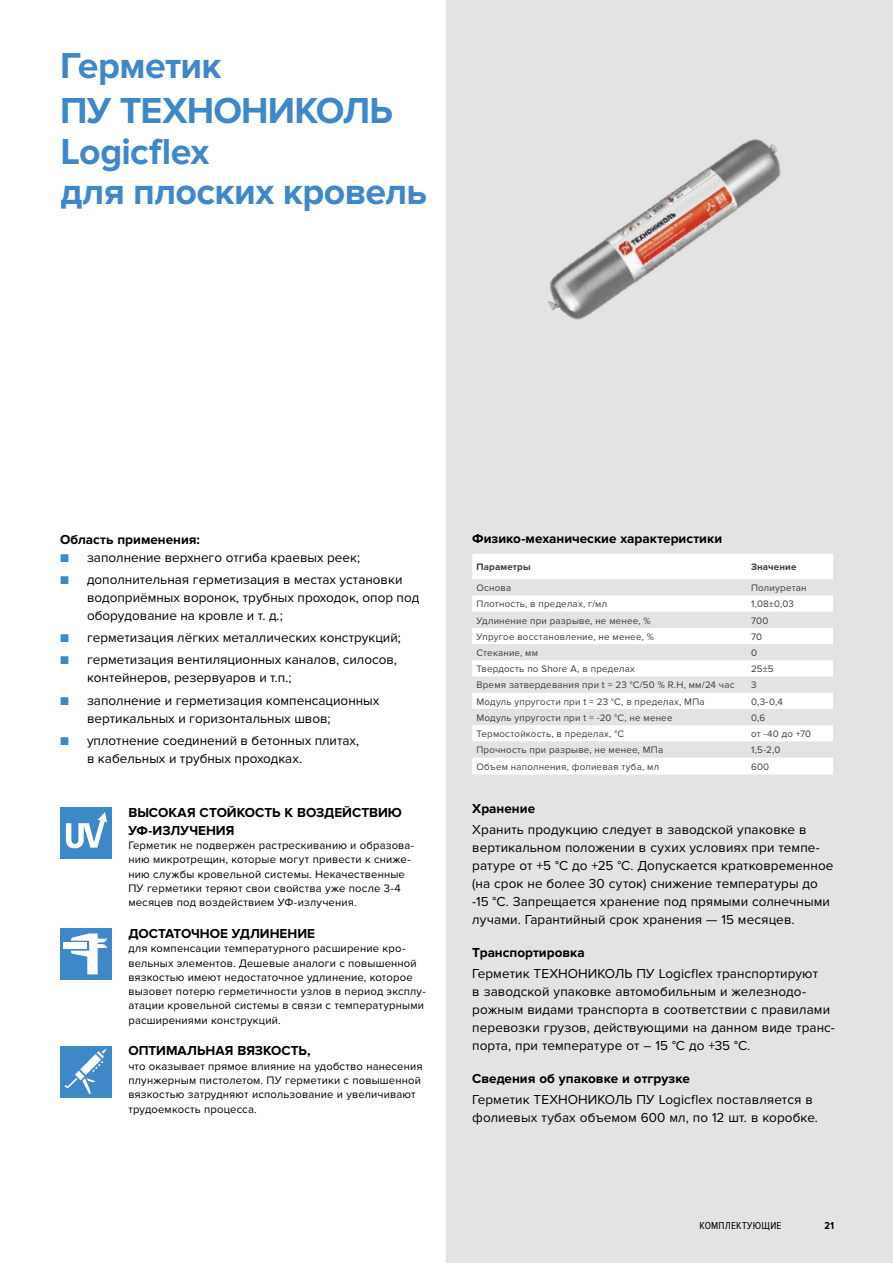
<style>
.page{position:relative;width:893px;height:1263px;background:#fff}
.page>*{position:absolute;margin:0;border:0;box-sizing:border-box;transform-origin:0 0}
.t1{font:700 37.5px/45px "Proxima Nova";letter-spacing:-.02em;color:#3e87c8}
.t2{font:13.5px/18px "Proxima Nova";color:#000}
.t3{font:700 13.5px/18px "Proxima Nova";color:#000}
.t4{font:11.25px/14.2px "Proxima Nova";letter-spacing:.015em;color:#000}
.t5{font:10.5px "Proxima Nova Cond";color:#000}
.t6{font:700 10.5px "Proxima Nova Cond";color:#000}
.t7{font:9.75px "Proxima Nova";letter-spacing:.02em;color:#3c3c3b}
.t8{font:700 9.75px "Proxima Nova";letter-spacing:.015em;color:#3c3c3b}
.s1{color:#3e87c8}
</style>
<div class="page">
<div style="left:446px;top:0;width:447px;height:1263px;background:#e3e3e3"></div>
<img style="left:548px;top:139px;width:233px;height:181px">
<div style="left:60px;top:807px;width:51px;height:51px;background:#3e87c8"></div>
<svg style="left:66px;top:812px;width:41px;height:36px"></svg>
<div style="left:60px;top:929px;width:51px;height:51px;background:#3e87c8"></div>
<svg style="left:71px;top:933px;width:36px;height:41px"></svg>
<div style="left:63px;top:943px;width:23px;height:6px;background:#fff"></div>
<div style="left:60px;top:1046px;width:51px;height:51px;background:#3e87c8"></div>
<svg style="left:65px;top:1049px;width:41px;height:45px"></svg>
<div style="left:472px;top:554px;width:361px;height:25px;background:#fff"></div>
<svg style="left:472px;top:595px;width:361px;height:178px;fill:#fff"></svg>
<hr style="left:472px;top:773px;width:275px;height:1px;background:#fff">
<hr style="left:747px;top:773px;width:86px;height:1px;background:#fff">
<h1 class="t1" style="left:60px;top:44px;width:334px">Герметик<br>ПУ ТЕХНОНИКОЛЬ</h1>
<h1 class="t1" style="left:60px;top:132px;width:368px;line-height:40.5px">Logicflex<br>для плоских кровель</h1>
<p class="t3" style="left:60px;top:530px;width:141px">Область применения:</p>
<p class="t2" style="left:60px;top:548px;width:302px"><span class="s1">■</span> заполнение верхнего отгиба краевых реек;</p>
<p class="t2" style="left:87px;top:570px;width:334px;text-indent:-27px"><span class="s1">■</span> дополнительная герметизация в местах установки водоприёмных воронок, трубных проходок, опор под оборудование на кровле и т. д.;</p>
<p class="t2" style="left:60px;top:629px;width:342px"><span class="s1">■</span> герметизация лёгких металлических конструкций;</p>
<p class="t2" style="left:87px;top:651px;width:312px;text-indent:-27px"><span class="s1">■</span> герметизация вентиляционных каналов, силосов, контейнеров, резервуаров и т.п.;</p>
<p class="t2" style="left:87px;top:691px;width:294px;text-indent:-27px"><span class="s1">■</span> заполнение и герметизация компенсационных вертикальных и горизонтальных швов;</p>
<p class="t2" style="left:87px;top:731px;width:274px;text-indent:-27px"><span class="s1">■</span> уплотнение соединений в бетонных плитах, в кабельных и трубных проходках.</p>
<p class="t3" style="left:128px;top:804px;width:275px">ВЫСОКАЯ СТОЙКОСТЬ К ВОЗДЕЙСТВИЮ<br>УФ-ИЗЛУЧЕНИЯ</p>
<p class="t4" style="left:128px;top:838px;width:287px">Герметик не подвержен растрескиванию и образова&shy;нию микротрещин, которые могут привести к сниже&shy;нию службы кровельной системы. Некачественные ПУ герметики теряют свои свойства уже после 3-4 месяцев под воздействием УФ-излучения.</p>
<p class="t3" style="left:128px;top:925px;width:188px">ДОСТАТОЧНОЕ УДЛИНЕНИЕ</p>
<p class="t4" style="left:128px;top:941px;width:299px">для компенсации температурного расширение кро&shy;вельных элементов. Дешевые аналоги с повышенной вязкостью имеют недостаточное удлинение, которое вызовет потерю герметичности узлов в период эксплу&shy;атации кровельной системы в связи с температурными расширениями конструкций.</p>
<p class="t3" style="left:128px;top:1042px;width:184px">ОПТИМАЛЬНАЯ ВЯЗКОСТЬ,</p>
<p class="t4" style="left:128px;top:1059px;width:296px">что оказывает прямое влияние на удобство нанесения плунжерным пистолетом. ПУ герметики с повышенной вязкостью затрудняют использование и увеличивают трудоемкость процесса.</p>
<p class="t3" style="left:472px;top:530px;width:251px">Физико-механические характеристики</p>
<p class="t8" style="left:476px;top:561px;width:56px">Параметры</p>
<p class="t8" style="left:751px;top:561px;width:47px">Значение</p>
<p class="t7" style="left:476px;top:582px;width:36px">Основа</p>
<p class="t7" style="left:751px;top:582px;width:57px">Полиуретан</p>
<p class="t7" style="left:476px;top:599px;width:132px">Плотность, в пределах, г/мл</p>
<p class="t7" style="left:751px;top:599px;width:44px">1,08±0,03</p>
<p class="t7" style="left:476px;top:615px;width:176px">Удлинение при разрыве, не менее, %</p>
<p class="t7" style="left:751px;top:615px;width:19px">700</p>
<p class="t7" style="left:476px;top:631px;width:179px">Упругое восстановление, не менее, %</p>
<p class="t7" style="left:751px;top:631px;width:12px">70</p>
<p class="t7" style="left:476px;top:647px;width:63px">Стекание, мм</p>
<p class="t7" style="left:751px;top:647px;width:7px">0</p>
<p class="t7" style="left:476px;top:663px;width:160px">Твердость по Shore A, в пределах</p>
<p class="t7" style="left:751px;top:663px;width:24px">25±5</p>
<p class="t7" style="left:476px;top:680px;width:259px">Время затвердевания при t = 23 °C/50 % R.H, мм/24 час</p>
<p class="t7" style="left:751px;top:680px;width:7px">3</p>
<p class="t7" style="left:476px;top:696px;width:230px">Модуль упругости при t = 23 °C, в пределах, МПа</p>
<p class="t7" style="left:751px;top:696px;width:33px">0,3-0,4</p>
<p class="t7" style="left:476px;top:712px;width:197px">Модуль упругости при t = -20 °C, не менее</p>
<p class="t7" style="left:751px;top:712px;width:16px">0,6</p>
<p class="t7" style="left:476px;top:728px;width:149px">Термостойкость, в пределах, °C</p>
<p class="t7" style="left:751px;top:728px;width:61px">от -40 до +70</p>
<p class="t7" style="left:476px;top:744px;width:188px">Прочность при разрыве, не менее, МПа</p>
<p class="t7" style="left:751px;top:744px;width:31px">1,5-2,0</p>
<p class="t7" style="left:476px;top:761px;width:184px">Объем наполнения, фолиевая туба, мл</p>
<p class="t7" style="left:751px;top:761px;width:20px">600</p>
<p class="t3" style="left:472px;top:800px;width:64px">Хранение</p>
<p class="t2" style="left:472px;top:821px;width:363px">Хранить продукцию следует в заводской упаковке в вертикальном положении в сухих условиях при темпе&shy;ратуре от +5 °С до +25 °С. Допускается кратковременное (на срок не более 30 суток) снижение температуры до -15 °С. Запрещается хранение под прямыми солнечными лучами. Гарантийный срок хранения — 15 месяцев.</p>
<p class="t3" style="left:472px;top:944px;width:114px">Транспортировка</p>
<p class="t2" style="left:472px;top:965px;width:364px">Герметик ТЕХНОНИКОЛЬ ПУ Logicflex транспортируют<br>в заводской упаковке автомобильным и железнодо&shy;рожным видами транспорта в соответствии с правилами перевозки грузов, действующими на данном виде транс&shy;порта, при температуре от – 15 °С до +35 °С.</p>
<p class="t3" style="left:472px;top:1070px;width:219px">Сведения об упаковке и отгрузке</p>
<p class="t2" style="left:472px;top:1091px;width:347px">Герметик ТЕХНОНИКОЛЬ ПУ Logicflex поставляется в фолиевых тубах объемом 600 мл, по 12 шт. в коробке.</p>
<p class="t5" style="left:699px;top:1220px;width:7px">комплекту</p>
<p class="t5" style="left:753px;top:1220px;width:16px">ющие</p>
<p class="t6" style="left:824px;top:1219px;width:11px">21</p>
</div>
